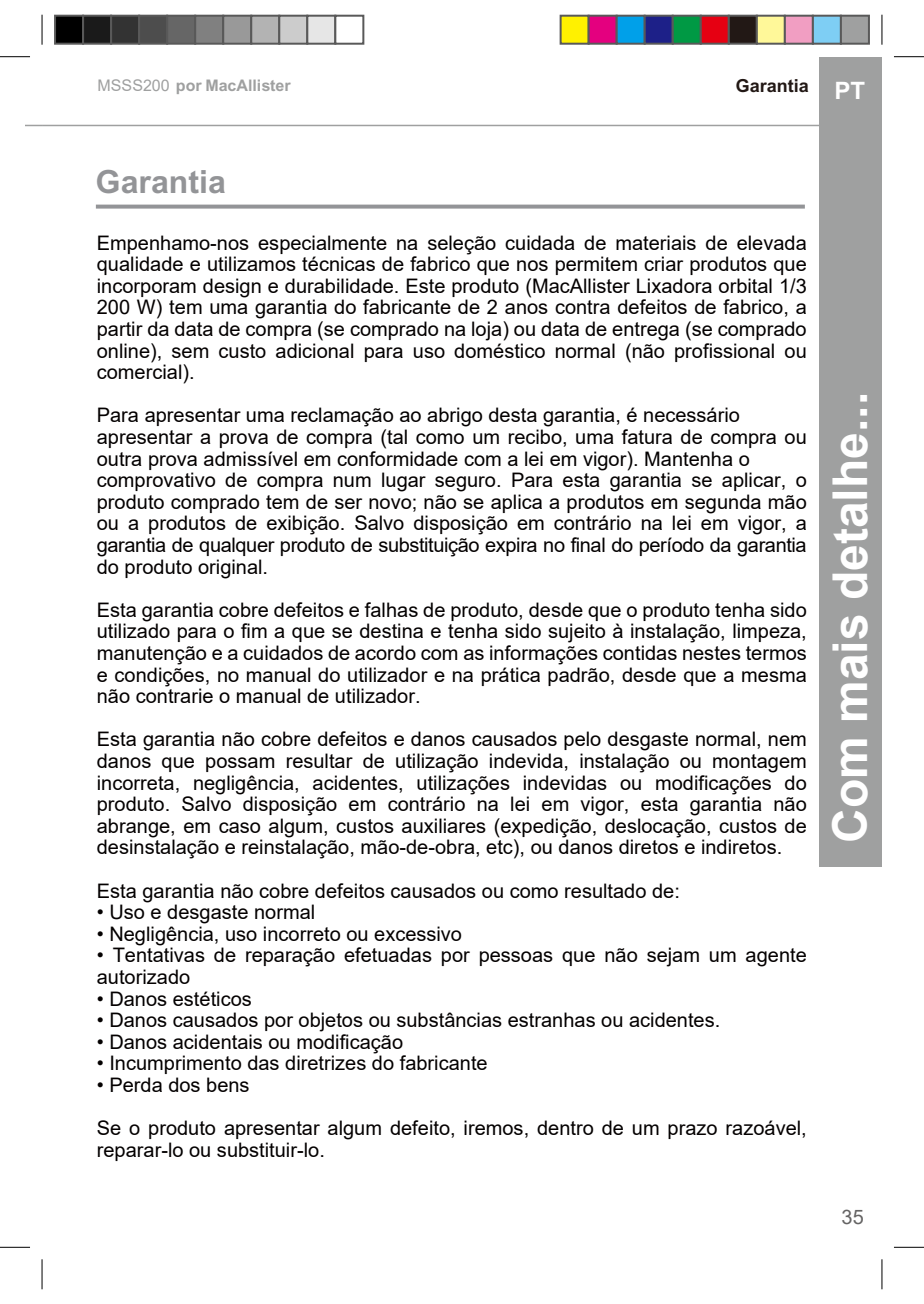
<style>
.page{position:relative;width:924px;height:1304px;background:#fff}
.page>*{position:absolute;margin:0;border:0;box-sizing:border-box;transform-origin:0 0}
.t1{font:700 48px "Arial";color:#fff}
.t2{font:700 32px "Arial";color:#939497}
.t3{font:700 24px "Arial";color:#fff}
.t4{font:20px/21.6px "Arial";color:#040000;text-align:justify}
.t5{font:20px "Arial";color:#656464}
.t6{font:700 18px "Arial";color:#221815}
.t7{font:700 16px "Arial";color:#9fa0a0}
.s1{font-weight:400}
.s2{font-size:24px;color:#fff}
</style>
<div class="page">
<svg style="left:25px;top:125px;width:17px;height:1px"></svg>
<hr style="left:42px;top:125px;width:777px;height:1px;background:#9fa0a0">
<div style="left:819px;top:57px;width:62px;height:809px;background:#9fa0a0"></div>
<hr style="left:0;top:56px;width:30px;height:1px;background:#000">
<hr style="left:893px;top:56px;width:30px;height:1px;background:#000">
<hr style="left:0;top:1247px;width:30px;height:1px;background:#000">
<hr style="left:893px;top:1247px;width:30px;height:1px;background:#000">
<hr style="left:42px;top:15px;width:1px;height:30px;background:#000">
<hr style="left:42px;top:1259px;width:1px;height:30px;background:#000">
<hr style="left:881px;top:15px;width:1px;height:30px;background:#000">
<hr style="left:881px;top:1259px;width:1px;height:30px;background:#000">
<div style="left:54px;top:15px;width:30px;height:30px;background:#000;border:2px solid #595959"></div>
<div style="left:82px;top:15px;width:30px;height:30px;background:#1a1a1a;border:2px solid #595959"></div>
<div style="left:110px;top:15px;width:30px;height:30px;background:#333;border:2px solid #595959"></div>
<div style="left:138px;top:15px;width:30px;height:30px;background:#4d4d4d;border:2px solid #595959"></div>
<div style="left:166px;top:15px;width:30px;height:30px;background:#666;border:2px solid #595959"></div>
<div style="left:194px;top:15px;width:30px;height:30px;background:#808080;border:2px solid #595959"></div>
<div style="left:222px;top:15px;width:30px;height:30px;background:#999;border:2px solid #595959"></div>
<div style="left:250px;top:15px;width:30px;height:30px;background:#b3b3b3;border:2px solid #595959"></div>
<div style="left:278px;top:15px;width:30px;height:30px;background:#ccc;border:2px solid #595959"></div>
<div style="left:306px;top:15px;width:30px;height:30px;background:#e6e6e6;border:2px solid #595959"></div>
<div style="left:334px;top:15px;width:30px;height:30px;background:#fff;border:2px solid #595959"></div>
<div style="left:560px;top:16px;width:28px;height:28px;background:#fff100"></div>
<div style="left:559px;top:15px;width:30px;height:30px;border:2px solid #595959"></div>
<div style="left:588px;top:16px;width:28px;height:28px;background:#e4007f"></div>
<div style="left:587px;top:15px;width:30px;height:30px;border:2px solid #595959"></div>
<div style="left:616px;top:16px;width:28px;height:28px;background:#00a0e9"></div>
<div style="left:615px;top:15px;width:30px;height:30px;border:2px solid #595959"></div>
<div style="left:644px;top:16px;width:28px;height:28px;background:#1d2088"></div>
<div style="left:643px;top:15px;width:30px;height:30px;border:2px solid #595959"></div>
<div style="left:672px;top:16px;width:28px;height:28px;background:#094"></div>
<div style="left:671px;top:15px;width:30px;height:30px;border:2px solid #595959"></div>
<div style="left:700px;top:16px;width:28px;height:28px;background:#e60012"></div>
<div style="left:699px;top:15px;width:30px;height:30px;border:2px solid #595959"></div>
<div style="left:728px;top:16px;width:28px;height:28px;background:#221815"></div>
<div style="left:727px;top:15px;width:30px;height:30px;border:2px solid #595959"></div>
<div style="left:756px;top:16px;width:28px;height:28px;background:#fff899"></div>
<div style="left:755px;top:15px;width:30px;height:30px;border:2px solid #595959"></div>
<div style="left:784px;top:16px;width:28px;height:28px;background:#f19ec2"></div>
<div style="left:783px;top:15px;width:30px;height:30px;border:2px solid #595959"></div>
<div style="left:812px;top:16px;width:28px;height:28px;background:#7ecef4"></div>
<div style="left:811px;top:15px;width:30px;height:30px;border:2px solid #595959"></div>
<div style="left:840px;top:16px;width:28px;height:28px;background:#9fa0a0"></div>
<div style="left:839px;top:15px;width:30px;height:30px;border:2px solid #595959"></div>
<svg style="left:96px;top:205px;width:708px;height:4px;background:#9d9ea1"></svg>
<p class="t7" style="left:98px;top:76px;width:194px"><span class="s1">MSSS200</span> por MacAllister</p>
<p class="t6" style="left:735px;top:76px;width:133px">Garantia <span class="s2">FR</span></p>
<p class="t3" style="left:834px;top:77px;width:32px">PT</p>
<h2 class="t2" style="left:96px;top:163px;width:131px">Garantia</h2>
<p class="t4" style="left:97px;top:232px;width:711px">Empenhamo-nos especialmente na seleção cuidada de materiais de elevada qualidade e utilizamos técnicas de fabrico que nos permitem criar produtos que incorporam design e durabilidade. Este produto (MacAllister Lixadora orbital 1/3<br>200 W) tem uma garantia do fabricante de 2 anos contra defeitos de fabrico, a partir da data de compra (se comprado na loja) ou data de entrega (se comprado online), sem custo adicional para uso doméstico normal (não profissional ou comercial).</p>
<p class="t4" style="left:97px;top:404px;width:711px;text-align:left">Para apresentar uma reclamação ao abrigo desta garantia, é necessário apresentar a prova de compra (tal como um recibo, uma fatura de compra ou outra prova admissível em conformidade com a lei em vigor). Mantenha o comprovativo de compra num lugar seguro. Para esta garantia se aplicar, o produto comprado tem de ser novo; não se aplica a produtos em segunda mão ou a produtos de exibição. Salvo disposição em contrário na lei em vigor, a garantia de qualquer produto de substituição expira no final do período da garantia do produto original.</p>
<p class="t4" style="left:97px;top:599px;width:711px">Esta garantia cobre defeitos e falhas de produto, desde que o produto tenha sido utilizado para o fim a que se destina e tenha sido sujeito à instalação, limpeza, manutenção e a cuidados de acordo com as informações contidas nestes termos e condições, no manual do utilizador e na prática padrão, desde que a mesma não contrarie o manual de utilizador.</p>
<p class="t4" style="left:97px;top:728px;width:711px">Esta garantia não cobre defeitos e danos causados pelo desgaste normal, nem danos que possam resultar de utilização indevida, instalação ou montagem incorreta, negligência, acidentes, utilizações indevidas ou modificações do produto. Salvo disposição em contrário na lei em vigor, esta garantia não abrange, em caso algum, custos auxiliares (expedição, deslocação, custos de desinstalação e reinstalação, mão-de-obra, etc), ou danos diretos e indiretos.</p>
<p class="t4" style="left:97px;top:880px;width:584px">Esta garantia não cobre defeitos causados ou como resultado de:</p>
<p class="t4" style="left:97px;top:901px;width:220px">• Uso e desgaste normal</p>
<p class="t4" style="left:97px;top:923px;width:366px">• Negligência, uso incorreto ou excessivo</p>
<p class="t4" style="left:97px;top:944px;width:711px">• Tentativas de reparação efetuadas por pessoas que não sejam um agente autorizado</p>
<p class="t4" style="left:97px;top:988px;width:156px">• Danos estéticos</p>
<p class="t4" style="left:97px;top:1009px;width:624px">• Danos causados por objetos ou substâncias estranhas ou acidentes.</p>
<p class="t4" style="left:97px;top:1031px;width:308px">• Danos acidentais ou modificação</p>
<p class="t4" style="left:97px;top:1052px;width:392px">• Incumprimento das diretrizes do fabricante</p>
<p class="t4" style="left:97px;top:1063px;width:711px;line-height:43.2px">• Perda dos bens<br>Se o produto apresentar algum defeito, iremos, dentro de um prazo razoável,</p>
<p class="t4" style="left:97px;top:1139px;width:229px">reparar-lo ou substituir-lo.</p>
<h1 class="t1" style="left:819px;top:649px;width:423px;rotate:-90deg"><span class="s1">Pour</span> commencer...</h1>
<h1 class="t1" style="left:816px;top:843px;width:452px;rotate:-90deg">Com mais detalhe...</h1>
<p class="t5" style="left:841px;top:1204px;width:24px">35</p>
</div>
